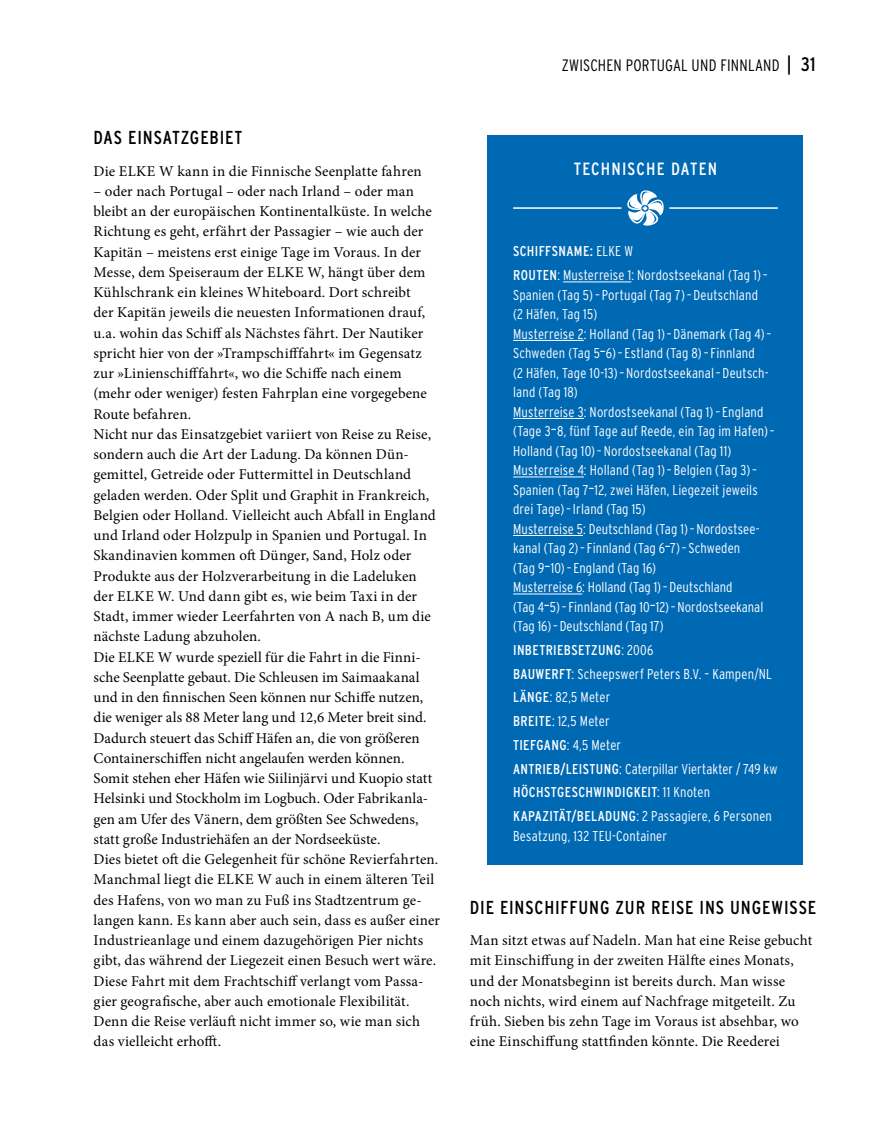
<style>
.page{position:relative;width:893px;height:1127px;background:#fff}
.page>*{position:absolute;margin:0;border:0;box-sizing:border-box;transform-origin:0 0}
.t1{font:condensed 18.75px "Interstate";letter-spacing:.045em;color:#000}
.t2{font:condensed 17.7px "Interstate";letter-spacing:.065em;color:#fff}
.t3{font:300 condensed 16.5px "Interstate";letter-spacing:.015em;color:#000}
.t4{font:15px/20.2px "Minion Pro";letter-spacing:.005em;color:#000}
.t5{font:300 condensed 14.25px/19.5px "Interstate";letter-spacing:.01em;color:#fff}
.s1{font-weight:400;font-size:19.5px}
.s2{font-weight:400}
.s3{font-size:18px}
</style>
<div class="page">
<div style="left:488px;top:135px;width:315px;height:729px;background:#0069b4"></div>
<hr style="left:563px;top:282px;width:68px;height:1px;background:#fff">
<hr style="left:513px;top:340px;width:71px;height:1px;background:#fff">
<hr style="left:513px;top:418px;width:71px;height:1px;background:#fff">
<hr style="left:513px;top:477px;width:71px;height:1px;background:#fff">
<hr style="left:513px;top:535px;width:70px;height:1px;background:#fff">
<hr style="left:513px;top:594px;width:69px;height:1px;background:#fff">
<hr style="left:513px;top:207px;width:108px;height:2px;background:#fff">
<hr style="left:669px;top:207px;width:109px;height:2px;background:#fff">
<svg style="left:615px;top:190px;width:57px;height:36px"></svg>
<p class="t1" style="left:94px;top:127px;width:150px">DAS EINSATZGEBIET</p>
<p class="t4" style="left:94px;top:161px;width:330px">Die ELKE W kann in die Finnische Seenplatte fahren</p>
<p class="t4" style="left:94px;top:182px;width:348px">– oder nach Portugal – oder nach Irland – oder man bleibt an der europäischen Kontinentalküste. In welche Richtung es geht, erfährt der Passagier – wie auch der Kapitän – meistens erst einige Tage im Voraus. In der Messe, dem Speiseraum der ELKE W, hängt über dem Kühlschrank ein kleines Whiteboard. Dort schreibt<br>der Kapitän jeweils die neuesten Informationen drauf, u.a. wohin das Schiff als Nächstes fährt. Der Nautiker spricht hier von der »Trampschifffahrt« im Gegensatz zur »Linienschifffahrt«, wo die Schiffe nach einem (mehr oder weniger) festen Fahrplan eine vorgegebene Route befahren.<br>Nicht nur das Einsatzgebiet variiert von Reise zu Reise, sondern auch die Art der Ladung. Da können Dün&shy;gemittel, Getreide oder Futtermittel in Deutschland geladen werden. Oder Split und Graphit in Frankreich, Belgien oder Holland. Vielleicht auch Abfall in England und Irland oder Holzpulp in Spanien und Portugal. In Skandinavien kommen oft Dünger, Sand, Holz oder Produkte aus der Holzverarbeitung in die Ladeluken der ELKE W. Und dann gibt es, wie beim Taxi in der Stadt, immer wieder Leerfahrten von A nach B, um die nächste Ladung abzuholen.<br>Die ELKE W wurde speziell für die Fahrt in die Finni&shy;sche Seenplatte gebaut. Die Schleusen im Saimaakanal und in den finnischen Seen können nur Schiffe nutzen, die weniger als 88 Meter lang und 12,6 Meter breit sind.<br>Dadurch steuert das Schiff Häfen an, die von größeren Containerschiffen nicht angelaufen werden können.<br>Somit stehen eher Häfen wie Siilinjärvi und Kuopio statt Helsinki und Stockholm im Logbuch. Oder Fabrikanla&shy;gen am Ufer des Vänern, dem größten See Schwedens, statt große Industriehäfen an der Nordseeküste.<br>Dies bietet oft die Gelegenheit für schöne Revierfahrten.<br>Manchmal liegt die ELKE W auch in einem älteren Teil des Hafens, von wo man zu Fuß ins Stadtzentrum ge&shy;langen kann. Es kann aber auch sein, dass es außer einer Industrieanlage und einem dazugehörigen Pier nichts gibt, das während der Liegezeit einen Besuch wert wäre.<br>Diese Fahrt mit dem Frachtschiff verlangt vom Passa&shy;gier geografische, aber auch emotionale Flexibilität.<br>Denn die Reise verläuft nicht immer so, wie man sich das vielleicht erhofft.</p>
<p class="t3" style="left:562px;top:57px;width:255px">ZWISCHEN PORTUGAL UND FINNLAND <span class="s1">| 31</span></p>
<p class="t2" style="left:574px;top:159px;width:145px">TECHNISCHE DATEN</p>
<p class="t5" style="left:513px;top:240px;width:256px;line-height:23.7px"><span class="s2">SCHIFFSNAME:</span> ELKE W<br><span class="s2">ROUTEN</span>: Musterreise 1: Nordostseekanal (Tag 1) –</p>
<p class="t5" style="left:513px;top:285px;width:263px">Spanien (Tag 5) – Portugal (Tag 7) – Deutschland<br>(2 Häfen, Tag 15)<br>Musterreise 2: Holland (Tag 1) – Dänemark (Tag 4) – Schweden (Tag 5<span class="s3">–</span>6) – Estland (Tag 8) – Finnland<br>(2 Häfen, Tage 10-13) – Nordostseekanal – Deutsch&shy;land (Tag 18)<br>Musterreise 3: Nordostseekanal (Tag 1) – England (Tage 3<span class="s3">–</span>8, fünf Tage auf Reede, ein Tag im Hafen) – Holland (Tag 10) – Nordostseekanal (Tag 11)<br>Musterreise 4: Holland (Tag 1) – Belgien (Tag 3) – Spanien (Tag 7<span class="s3">–</span>12, zwei Häfen, Liegezeit jeweils drei Tage) – Irland (Tag 15)<br>Musterreise 5: Deutschland (Tag 1) – Nordostsee&shy;kanal (Tag 2) – Finnland (Tag 6<span class="s3">–</span>7) – Schweden<br>(Tag 9<span class="s3">–</span>10) – England (Tag 16)<br>Musterreise 6: Holland (Tag 1) – Deutschland<br>(Tag 4<span class="s3">–</span>5) – Finnland (Tag 10<span class="s3">–</span>12) – Nordostseekanal (Tag 16) – Deutschland (Tag 17)</p>
<p class="t5" style="left:513px;top:638px;width:266px;line-height:23.7px"><span class="s2">INBETRIEBSETZUNG</span>: 2006<br><span class="s2">BAUWERFT</span>: Scheepswerf Peters B.V. – Kampen/NL<br><span class="s2">LÄNGE</span>: 82,5 Meter<br><span class="s2">BREITE</span>: 12,5 Meter<br><span class="s2">TIEFGANG</span>: 4,5 Meter<br><span class="s2">ANTRIEB/LEISTUNG</span>: Caterpillar Viertakter / 749 kw<br><span class="s2">HÖCHSTGESCHWINDIGKEIT</span>: 11 Knoten<br><span class="s2">KAPAZITÄT/BELADUNG</span>: 2 Passagiere, 6 Personen</p>
<p class="t5" style="left:513px;top:826px;width:155px">Besatzung, 132 TEU-Container</p>
<p class="t1" style="left:470px;top:897px;width:348px">DIE EINSCHIFFUNG ZUR REISE INS UNGEWISSE</p>
<p class="t4" style="left:470px;top:931px;width:344px">Man sitzt etwas auf Nadeln. Man hat eine Reise gebucht mit Einschiffung in der zweiten Hälfte eines Monats, und der Monatsbeginn ist bereits durch. Man wisse noch nichts, wird einem auf Nachfrage mitgeteilt. Zu früh. Sieben bis zehn Tage im Voraus ist absehbar, wo eine Einschiffung stattfinden könnte. Die Reederei</p>
</div>
